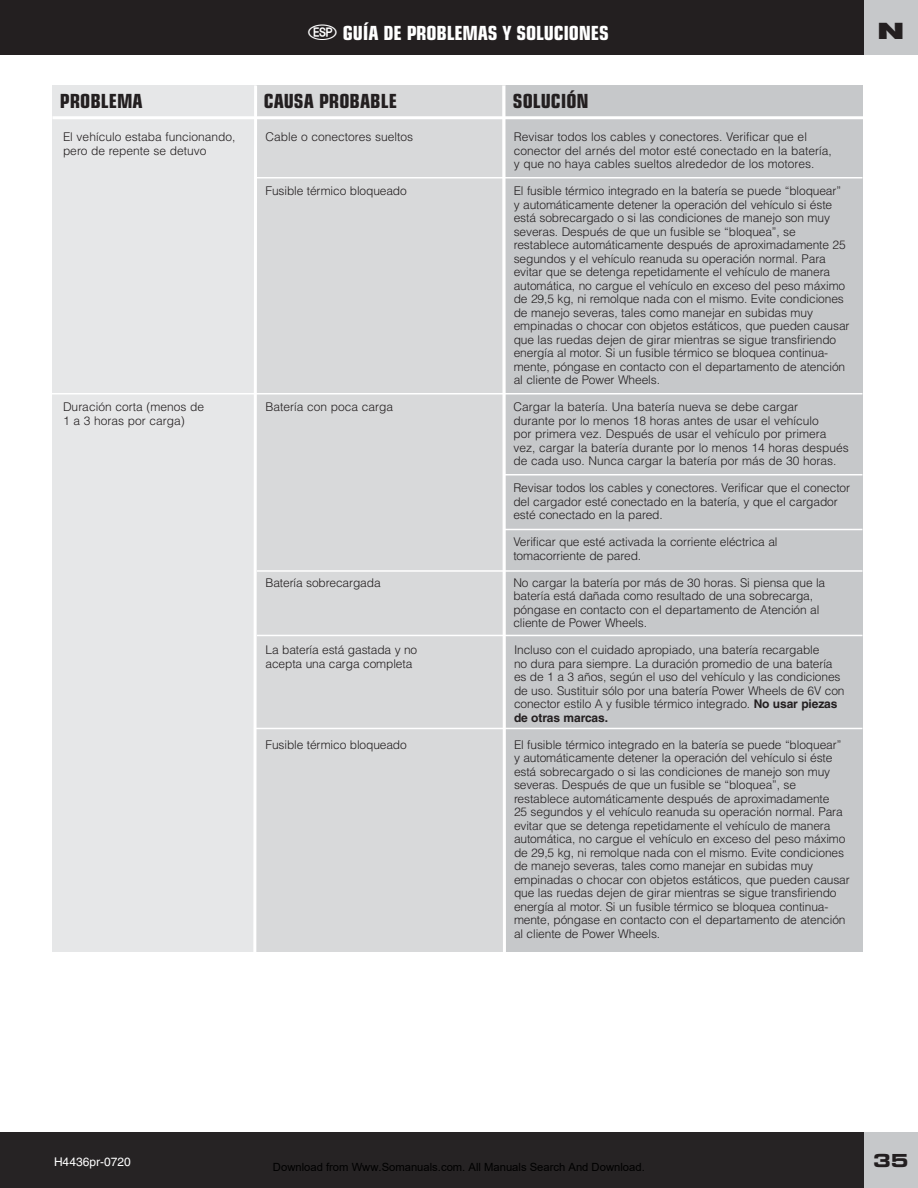
<style>
.page{position:relative;width:918px;height:1188px;background:#fff}
.page>*{position:absolute;margin:0;border:0;box-sizing:border-box;transform-origin:0 0}
.t1{font:900 22.5px "Helvetica";color:#231f20;scale:1.5 1}
.t2{font:700 condensed 19.5px "Eurostile";color:#231f20}
.t3{font:700 condensed 19.5px "Eurostile";letter-spacing:-.01em;color:#fff}
.t4{font:18px "Eurostile Bold Extended Two";color:#231f20}
.t5{font:300 12px/13.5px "Helvetica";letter-spacing:-.01em;color:#231f20}
.t6{font:12px "Helvetica";color:#fff}
.t7{font:11.25px "Arial";color:#000}
.s1{font-family:"Ovalfont";font-stretch:normal}
.s2{font-weight:700}
</style>
<div class="page">
<div style="left:504px;top:86px;width:358px;height:866px;background:#c6c8ca"></div>
<div style="left:254px;top:86px;width:252px;height:866px;background:#d8d9da"></div>
<div style="left:52px;top:86px;width:204px;height:866px;background:#e6e7e8"></div>
<hr style="left:257px;top:177px;width:605px;height:1px;background:#fff">
<div style="left:0;top:1132px;width:918px;height:56px;background:#262324"></div>
<div style="left:864px;top:1132px;width:54px;height:56px;background:#c6c8ca"></div>
<div style="left:0;top:0;width:918px;height:54px;background:#231f20"></div>
<div style="left:864px;top:0;width:54px;height:54px;background:#c6c8ca"></div>
<svg style="left:501px;top:85px;width:7px;height:867px"></svg>
<hr style="left:52px;top:116px;width:812px;height:3px;background:#fff">
<svg style="left:252px;top:85px;width:7px;height:867px"></svg>
<hr style="left:25px;top:393px;width:837px;height:1px;background:#fff">
<hr style="left:505px;top:529px;width:357px;height:1px;background:#fff">
<hr style="left:257px;top:570px;width:605px;height:2px;background:#fff">
<hr style="left:257px;top:635px;width:605px;height:1px;background:#fff">
<hr style="left:255px;top:728px;width:607px;height:1px;background:#fff">
<hr style="left:505px;top:474px;width:357px;height:2px;background:#fff">
<h2 class="t3" style="left:308px;top:26px;width:303px"><span class="s1">S</span> GUÍA DE PROBLEMAS Y SOLUCIONES</h2>
<h1 class="t1" style="left:877px;top:23px;width:20px">N</h1>
<h2 class="t2" style="left:60px;top:94px;width:84px">PROBLEMA</h2>
<h2 class="t2" style="left:264px;top:94px;width:135px">CAUSA PROBABLE</h2>
<h2 class="t2" style="left:513px;top:94px;width:77px">SOLUCIÓN</h2>
<p class="t5" style="left:63px;top:131px;width:174px">El vehículo estaba funcionando,</p>
<p class="t5" style="left:266px;top:131px;width:149px">Cable o conectores sueltos</p>
<p class="t5" style="left:514px;top:131px;width:295px">Revisar todos los cables y conectores. Verificar que el</p>
<p class="t5" style="left:63px;top:145px;width:145px">pero de repente se detuvo</p>
<p class="t5" style="left:514px;top:145px;width:320px">conector del arnés del motor esté conectado en la batería, y que no haya cables sueltos alrededor de los motores.</p>
<p class="t5" style="left:265px;top:185px;width:143px">Fusible térmico bloqueado</p>
<p class="t5" style="left:514px;top:185px;width:337px">El fusible térmico integrado en la batería se puede “bloquear” y automáticamente detener la operación del vehículo si éste está sobrecargado o si las condiciones de manejo son muy severas. Después de que un fusible se “bloquea”, se restablece automáticamente después de aproximadamente 25 segundos y el vehículo reanuda su operación normal. Para evitar que se detenga repetidamente el vehículo de manera automática, no cargue el vehículo en exceso del peso máximo de 29,5 kg, ni remolque nada con el mismo. Evite condiciones de manejo severas, tales como manejar en subidas muy empinadas o chocar con objetos estáticos, que pueden causar que las ruedas dejen de girar mientras se sigue transfiriendo energía al motor. Si un fusible térmico se bloquea continua&shy;mente, póngase en contacto con el departamento de atención al cliente de Power Wheels.</p>
<p class="t5" style="left:63px;top:401px;width:143px">Duración corta (menos de</p>
<p class="t5" style="left:266px;top:401px;width:129px">Batería con poca carga</p>
<p class="t5" style="left:513px;top:401px;width:286px">Cargar la batería. Una batería nueva se debe cargar</p>
<p class="t5" style="left:63px;top:415px;width:123px">1 a 3 horas por carga)</p>
<p class="t5" style="left:513px;top:415px;width:337px">durante por lo menos 18 horas antes de usar el vehículo<br>por primera vez. Después de usar el vehículo por primera vez, cargar la batería durante por lo menos 14 horas después de cada uso. Nunca cargar la batería por más de 30 horas.</p>
<p class="t5" style="left:513px;top:482px;width:338px">Revisar todos los cables y conectores. Verificar que el conector del cargador esté conectado en la batería, y que el cargador esté conectado en la pared.</p>
<p class="t5" style="left:513px;top:536px;width:266px">Verificar que esté activada la corriente eléctrica al tomacorriente de pared.</p>
<p class="t5" style="left:265px;top:577px;width:117px">Batería sobrecargada</p>
<p class="t5" style="left:513px;top:577px;width:313px">No cargar la batería por más de 30 horas. Si piensa que la batería está dañada como resultado de una sobrecarga, póngase en contacto con el departamento de Atención al cliente de Power Wheels.</p>
<p class="t5" style="left:265px;top:644px;width:153px">La batería está gastada y no</p>
<p class="t5" style="left:514px;top:644px;width:307px">Incluso con el cuidado apropiado, una batería recargable</p>
<p class="t5" style="left:265px;top:658px;width:148px">acepta una carga completa</p>
<p class="t5" style="left:514px;top:658px;width:332px">no dura para siempre. La duración promedio de una batería es de 1 a 3 años, según el uso del vehículo y las condiciones de uso. Sustituir sólo por una batería Power Wheels de 6V con conector estilo A y fusible térmico integrado. <span class="s2">No usar piezas de otras marcas.</span></p>
<p class="t5" style="left:265px;top:739px;width:143px">Fusible térmico bloqueado</p>
<p class="t5" style="left:514px;top:739px;width:337px">El fusible térmico integrado en la batería se puede “bloquear” y automáticamente detener la operación del vehículo si éste está sobrecargado o si las condiciones de manejo son muy severas. Después de que un fusible se “bloquea”, se restablece automáticamente después de aproximadamente<br>25 segundos y el vehículo reanuda su operación normal. Para evitar que se detenga repetidamente el vehículo de manera automática, no cargue el vehículo en exceso del peso máximo de 29,5 kg, ni remolque nada con el mismo. Evite condiciones de manejo severas, tales como manejar en subidas muy empinadas o chocar con objetos estáticos, que pueden causar que las ruedas dejen de girar mientras se sigue transfiriendo energía al motor. Si un fusible térmico se bloquea continua&shy;mente, póngase en contacto con el departamento de atención al cliente de Power Wheels.</p>
<p class="t6" style="left:54px;top:1158px;width:78px">H4436pr-0720</p>
<p class="t7" style="left:273px;top:1160px;width:373px">Download from Www.Somanuals.com. All Manuals Search And Download.</p>
<h3 class="t4" style="left:873px;top:1154px;width:37px">35</h3>
</div>
